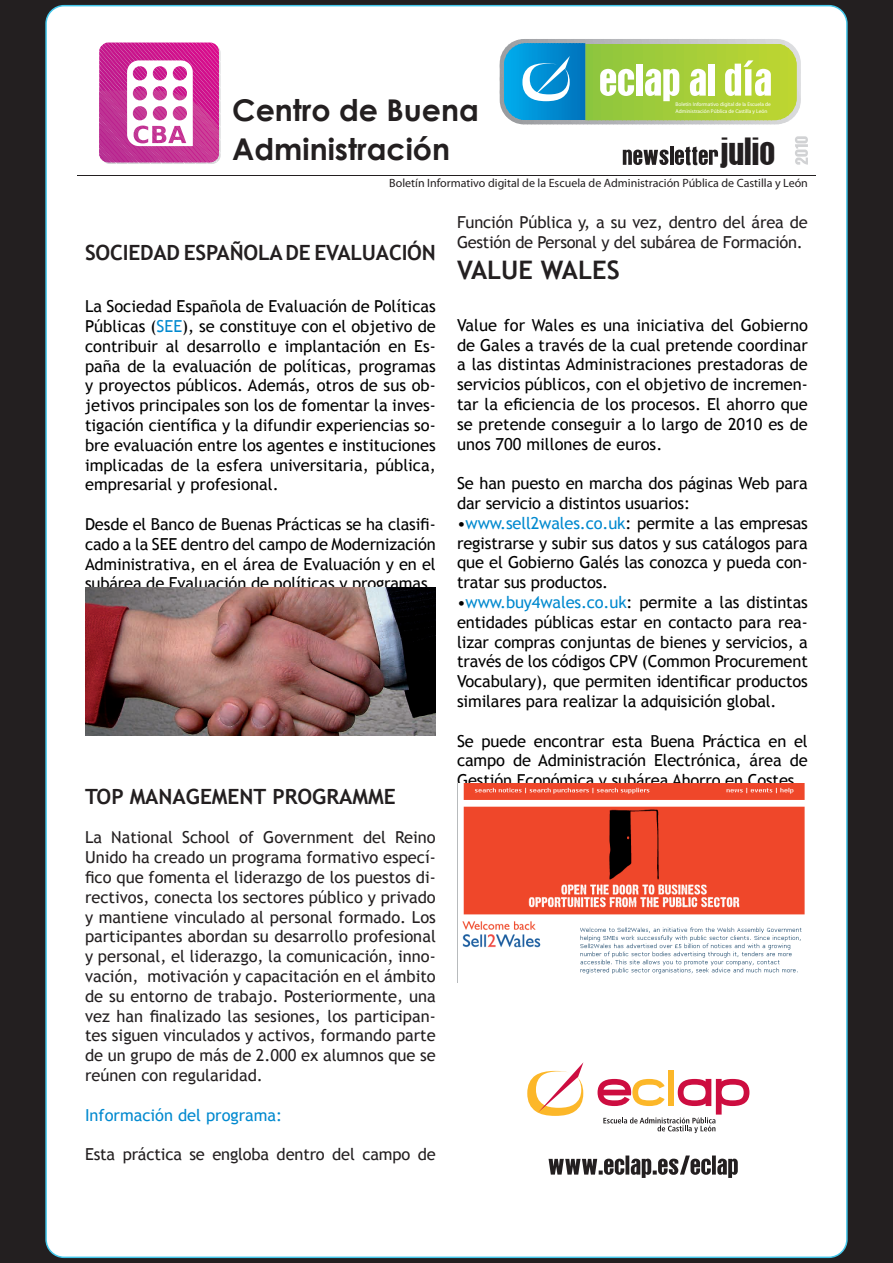
<style>
.page{position:relative;width:893px;height:1263px;background:#231f20}
.page>*{position:absolute;margin:0;border:0;box-sizing:border-box;transform-origin:0 0}
.t1{font:34.5px "Arroyo";color:#231f20}
.t2{font:700 30px/39px "Century Gothic";color:#231f20}
.t3{font:700 25.5px "Trebuchet MS";color:#231f20}
.t4{font:700 21px "Trebuchet MS";letter-spacing:-.01em;color:#231f20}
.t5{font:16.5px/19.8px "Trebuchet MS";letter-spacing:-.01em;color:#000;text-align:justify}
.t6{font:16.5px/19.8px "Trebuchet MS";letter-spacing:-.01em;color:#231f20;text-align:justify}
.t7{font:16.5px "Trebuchet MS";color:#0089cf}
.t8{font:12px "Myriad Pro";color:#231f20}
.t9{font:5.4px/7.5px "Myriad Pro";color:#fff}
.s1{color:#0089cf}
</style>
<div class="page">
<div style="left:46px;top:6px;width:801px;height:1251px;background:#fff;border-radius:18px"></div>
<hr style="left:77px;top:175px;width:738px;height:1px;background:#231f20">
<svg style="left:500px;top:39px;width:301px;height:85px;background:#94c689"></svg>
<svg style="left:99px;top:43px;width:122px;height:121px"></svg>
<svg style="left:549px;top:1155px;width:189px;height:23px"></svg>
<div style="left:668px;top:1070px;width:6px;height:36px;background:#fcb729"></div>
<svg style="left:598px;top:1079px;width:151px;height:54px"></svg>
<svg style="left:527px;top:1063px;width:56px;height:53px"></svg>
<svg style="left:623px;top:150px;width:45px;height:15px"></svg>
<hr style="left:670px;top:147px;width:3px;height:18px;background:#231f20">
<svg style="left:675px;top:147px;width:43px;height:18px"></svg>
<svg style="left:795px;top:136px;width:13px;height:29px"></svg>
<img style="left:457px;top:784px;width:348px;height:198px">
<img style="left:85px;top:588px;width:351px;height:147px">
<h2 class="t2" style="left:232px;top:89px;width:248px">Centro de Buena<br>Administración</h2>
<p class="t9" style="left:676px;top:100px;width:97px">Boletín Informativo digital de la Escuela de<br>Administración Pública de Castilla y León</p>
<p class="t8" style="left:389px;top:176px;width:420px">Boletín Informativo digital de la Escuela de Administración Pública de Castilla y León</p>
<h1 class="t1" style="left:720px;top:127px;width:57px">julio</h1>
<p class="t4" style="left:85px;top:239px;width:352px">SOCIEDAD ESPAÑOLA DE EVALUACIÓN</p>
<p class="t5" style="left:85px;top:297px;width:352px">La Sociedad Española de Evaluación de Políticas Públicas (<span class="s1">SEE</span>), se constituye con el objetivo de contribuir al desarrollo e implantación en Es&shy;paña de la evaluación de políticas, programas y proyectos públicos. Además, otros de sus ob&shy;jetivos principales son los de fomentar la inves&shy;tigación científica y la difundir experiencias so&shy;bre evaluación entre los agentes e instituciones implicadas de la esfera universitaria, pública, empresarial y profesional.</p>
<p class="t5" style="left:85px;top:514px;width:352px">Desde el Banco de Buenas Prácticas se ha clasifi&shy;cado a la SEE dentro del campo de Modernización Administrativa, en el área de Evaluación y en el subárea de Evaluación de políticas y programas.</p>
<p class="t4" style="left:85px;top:783px;width:312px">TOP MANAGEMENT PROGRAMME</p>
<p class="t6" style="left:85px;top:828px;width:352px">La National School of Government del Reino Unido ha creado un programa formativo especí&shy;fico que fomenta el liderazgo de los puestos di&shy;rectivos, conecta los sectores público y privado y mantiene vinculado al personal formado. Los participantes abordan su desarrollo profesional y personal, el liderazgo, la comunicación, inno&shy;vación, motivación y capacitación en el ámbito de su entorno de trabajo. Posteriormente, una vez han finalizado las sesiones, los participan&shy;tes siguen vinculados y activos, formando parte de un grupo de más de 2.000 ex alumnos que se reúnen con regularidad.</p>
<p class="t7" style="left:85px;top:1105px;width:199px">Información del programa:</p>
<p class="t6" style="left:85px;top:1144px;width:352px">Esta práctica se engloba dentro del campo de</p>
<p class="t6" style="left:457px;top:213px;width:352px">Función Pública y, a su vez, dentro del área de<br>Gestión de Personal y del subárea de Formación.</p>
<h3 class="t3" style="left:457px;top:253px;width:164px">VALUE WALES</h3>
<p class="t5" style="left:457px;top:315px;width:352px">Value for Wales es una iniciativa del Gobierno de Gales a través de la cual pretende coordinar a las distintas Administraciones prestadoras de servicios públicos, con el objetivo de incremen&shy;tar la eficiencia de los procesos. El ahorro que se pretende conseguir a lo largo de 2010 es de unos 700 millones de euros.</p>
<p class="t5" style="left:457px;top:474px;width:352px">Se han puesto en marcha dos páginas Web para dar servicio a distintos usuarios:</p>
<p class="t5" style="left:457px;top:513px;width:352px">•<span class="s1">www.sell2wales.co.uk</span>: permite a las empresas registrarse y subir sus datos y sus catálogos para que el Gobierno Galés las conozca y pueda con&shy;tratar sus productos.</p>
<p class="t5" style="left:457px;top:592px;width:352px">•<span class="s1">www.buy4wales.co.uk</span>: permite a las distintas entidades públicas estar en contacto para rea&shy;lizar compras conjuntas de bienes y servicios, a través de los códigos CPV (Common Procurement Vocabulary), que permiten identificar productos similares para realizar la adquisición global.</p>
<p class="t5" style="left:457px;top:731px;width:352px">Se puede encontrar esta Buena Práctica en el campo de Administración Electrónica, área de Gestión Económica y subárea Ahorro en Costes.</p>
</div>
